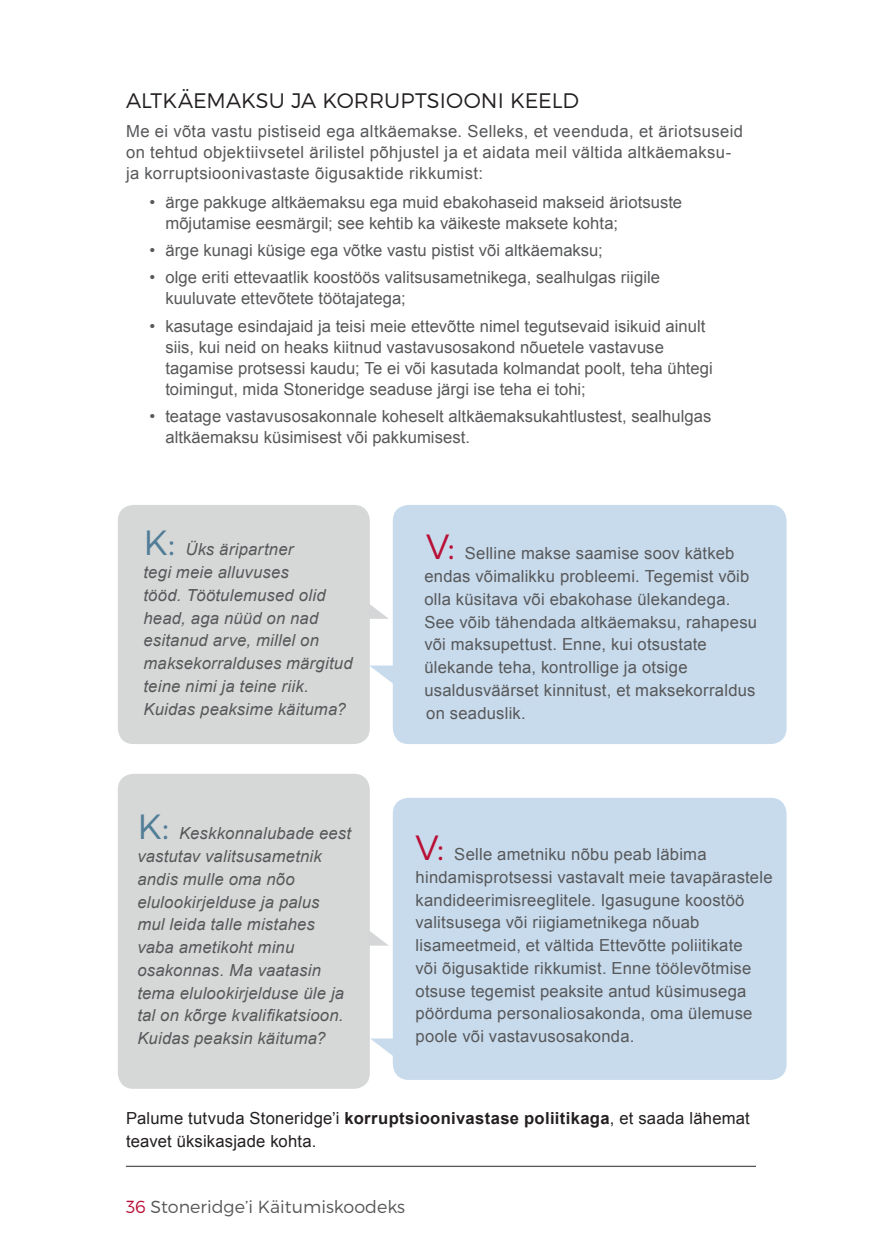
<style>
.page{position:relative;width:882px;height:1260px;background:#fff}
.page>*{position:absolute;margin:0;border:0;box-sizing:border-box;transform-origin:0 0}
.SR_Subheads_Body{font:300 21px "Montserrat";color:#231f20}
.t1{font:300 17.5px "Montserrat";color:#57585a}
.SR_Respuesta{font:16.62px/22.8px "Arial";letter-spacing:.01em;color:#57585a}
.SR_Pregunta{font:italic 16.62px/22.8px "Arial";letter-spacing:.015em;color:#57585a}
.SR_Body-Arial-Space{font:16.62px/21px "Arial";letter-spacing:.025em;color:#57585a}
.SR_Footnote{font:16.62px/22.8px "Arial";letter-spacing:.015em;color:#231f20}
.s1{font-family:"Montserrat";font-weight:300;font-style:normal;font-size:35px;color:#517d98}
.s2{font-family:"Montserrat";font-weight:300;font-size:35px;color:#b90f36}
.s3{font-weight:700}
.s4{color:#b90f36}
</style>
<div class="page">
<hr style="left:126px;top:1166px;width:630px;height:1px;background:#57585a">
<svg style="left:370px;top:604px;width:19px;height:15px"></svg>
<div style="left:118px;top:505px;width:252px;height:239px;background:#d6d7d7;border-radius:16px"></div>
<svg style="left:370px;top:666px;width:23px;height:18px"></svg>
<div style="left:393px;top:505px;width:394px;height:239px;background:#c8dbec;border-radius:16px"></div>
<svg style="left:370px;top:931px;width:19px;height:15px"></svg>
<div style="left:118px;top:774px;width:252px;height:315px;background:#d6d7d7;border-radius:16px"></div>
<svg style="left:371px;top:1039px;width:31px;height:40px"></svg>
<div style="left:393px;top:798px;width:394px;height:282px;background:#c8dbec;border-radius:16px"></div>
<p class="SR_Subheads_Body" style="left:126px;top:88px;width:454px">ALTKÄEMAKSU JA KORRUPTSIOONI KEELD</p>
<p class="SR_Body-Arial-Space" style="left:126px;top:121px;width:619px">Me ei võta vastu pistiseid ega altkäemakse. Selleks, et veenduda, et äriotsuseid on tehtud objektiivsetel ärilistel põhjustel ja et aidata meil vältida altkäemaksu&shy;ja korruptsioonivastaste õigusaktide rikkumist:</p>
<p class="SR_Respuesta" style="left:165px;top:191px;width:518px;line-height:21px;text-indent:-16px">• ärge pakkuge altkäemaksu ega muid ebakohaseid makseid äriotsuste mõjutamise eesmärgil; see kehtib ka väikeste maksete kohta;</p>
<p class="SR_Respuesta" style="left:150px;top:239px;width:455px">• ärge kunagi küsige ega võtke vastu pistist või altkäemaksu;</p>
<p class="SR_Respuesta" style="left:165px;top:267px;width:496px;line-height:21px;text-indent:-16px">• olge eriti ettevaatlik koostöös valitsusametnikega, sealhulgas riigile kuuluvate ettevõtete töötajatega;</p>
<p class="SR_Respuesta" style="left:165px;top:315px;width:549px;line-height:21px;text-indent:-16px">• kasutage esindajaid ja teisi meie ettevõtte nimel tegutsevaid isikuid ainult siis, kui neid on heaks kiitnud vastavusosakond nõuetele vastavuse tagamise protsessi kaudu; Te ei või kasutada kolmandat poolt, teha ühtegi toimingut, mida Stoneridge seaduse järgi ise teha ei tohi;</p>
<p class="SR_Respuesta" style="left:165px;top:406px;width:548px;line-height:21px;text-indent:-16px">• teatage vastavusosakonnale koheselt altkäemaksukahtlustest, sealhulgas altkäemaksu küsimisest või pakkumisest.</p>
<p class="SR_Pregunta" style="left:144px;top:538px;width:211px"><span class="s1">K:</span> Üks äripartner<br>tegi meie alluvuses<br>tööd. Töötulemused olid head, aga nüüd on nad esitanud arve, millel on maksekorralduses märgitud teine nimi ja teine riik.<br>Kuidas peaksime käituma?</p>
<p class="SR_Respuesta" style="left:424px;top:542px;width:334px"><span class="s2">V:</span> Selline makse saamise soov kätkeb endas võimalikku probleemi. Tegemist võib olla küsitava või ebakohase ülekandega.<br>See võib tähendada altkäemaksu, rahapesu või maksupettust. Enne, kui otsustate ülekande teha, kontrollige ja otsige usaldusväärset kinnitust, et maksekorraldus on seaduslik.</p>
<p class="SR_Pregunta" style="left:137px;top:822px;width:215px"><span class="s1">K:</span> Keskkonnalubade eest vastutav valitsusametnik andis mulle oma nõo elulookirjelduse ja palus<br>mul leida talle mistahes vaba ametikoht minu osakonnas. Ma vaatasin tema elulookirjelduse üle ja tal on kõrge kvalifikatsioon.<br>Kuidas peaksin käituma?</p>
<p class="SR_Respuesta" style="left:416px;top:843px;width:358px"><span class="s2">V:</span> Selle ametniku nõbu peab läbima hindamisprotsessi vastavalt meie tavapärastele kandideerimisreeglitele. Igasugune koostöö valitsusega või riigiametnikega nõuab lisameetmeid, et vältida Ettevõtte poliitikate<br>või õigusaktide rikkumist. Enne töölevõtmise otsuse tegemist peaksite antud küsimusega pöörduma personaliosakonda, oma ülemuse poole või vastavusosakonda.</p>
<p class="SR_Footnote" style="left:126px;top:1107px;width:625px">Palume tutvuda Stoneridge’i <span class="s3">korruptsioonivastase poliitikaga</span>, et saada lähemat teavet üksikasjade kohta.</p>
<p class="t1" style="left:126px;top:1196px;width:281px"><span class="s4">36</span> Stoneridge’i Käitumiskoodeks</p>
</div>
